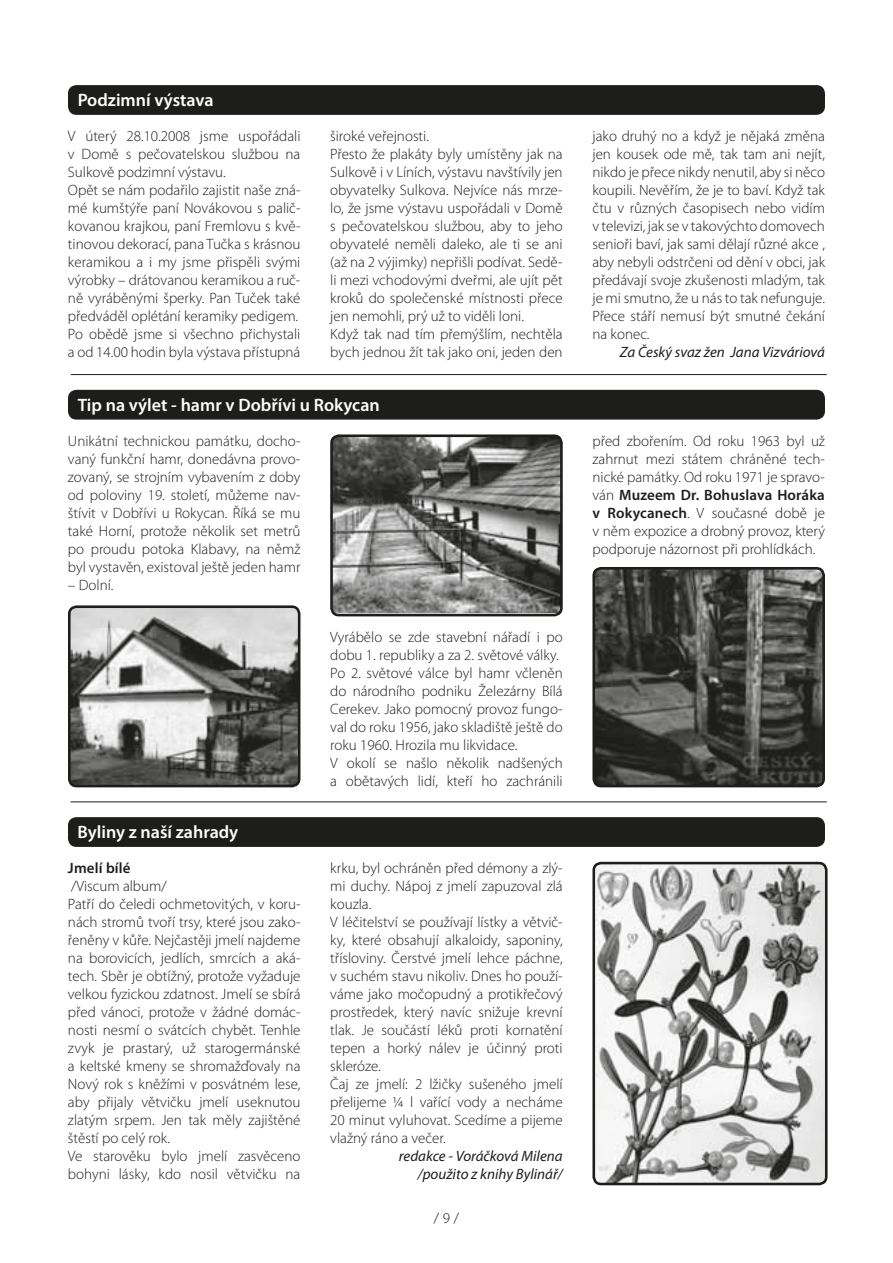
<style>
.page{position:relative;width:893px;height:1263px;background:#fff}
.page>*{position:absolute;margin:0;border:0;box-sizing:border-box;transform-origin:0 0}
.t1{font:600 18px "Myriad Pro";color:#fff}
.t2{font:300 15px/18px "Myriad Pro";color:#1d1d1b}
.t3{font:italic 15px/18px "Myriad Pro";color:#1d1d1b;text-align:right}
.t4{font:600 15px "Myriad Pro";letter-spacing:.01em;color:#1d1d1b}
.s1{font-weight:600}
</style>
<div class="page">
<div style="left:68px;top:85px;width:757px;height:30px;background:#1d1d1b;border-radius:9px"></div>
<div style="left:68px;top:390px;width:757px;height:30px;background:#1d1d1b;border-radius:9px"></div>
<div style="left:68px;top:817px;width:757px;height:30px;background:#1d1d1b;border-radius:9px"></div>
<img style="left:69px;top:607px;width:230px;height:179px;border-radius:7px">
<div style="left:68px;top:605px;width:232px;height:182px;border:3px solid #1d1d1b;border-radius:7px"></div>
<img style="left:334px;top:438px;width:225px;height:174px">
<div style="left:330px;top:434px;width:233px;height:182px;border:3px solid #1d1d1b;border-radius:7px"></div>
<img style="left:596px;top:571px;width:228px;height:214px">
<div style="left:592px;top:567px;width:233px;height:220px;border:3px solid #1d1d1b;border-radius:7px"></div>
<img style="left:594px;top:863px;width:232px;height:321px;border-radius:7px">
<div style="left:592px;top:862px;width:235px;height:323px;border:3px solid #1d1d1b;border-radius:7px"></div>
<hr style="left:71px;top:374px;width:756px;height:1px;background:#1d1d1b">
<hr style="left:71px;top:802px;width:756px;height:1px;background:#1d1d1b">
<p class="t1" style="left:78px;top:93px;width:138px">Podzimní výstava</p>
<p class="t2" style="left:68px;top:128px;width:234px">V úterý 28.10.2008 jsme uspořádali v Domě s pečovatelskou službou na Sulkově podzimní výstavu.<br>Opět se nám podařilo zajistit naše zná&shy;mé kumštýře paní Novákovou s palič&shy;kovanou krajkou, paní Fremlovu s kvě&shy;tinovou dekorací, pana Tučka s krásnou keramikou a i my jsme přispěli svými výrobky – drátovanou keramikou a ruč&shy;ně vyráběnými šperky. Pan Tuček také předváděl oplétání keramiky pedigem.<br>Po obědě jsme si všechno přichystali a od 14.00 hodin byla výstava přístupná</p>
<p class="t1" style="left:78px;top:398px;width:304px">Tip na výlet - hamr v Dobřívi u Rokycan</p>
<p class="t2" style="left:68px;top:433px;width:234px;text-align:justify">Unikátní technickou památku, docho&shy;vaný funkční hamr, donedávna provo&shy;zovaný, se strojním vybavením z doby od poloviny 19. století, můžeme nav&shy;štívit v Dobřívi u Rokycan. Říká se mu také Horní, protože několik set metrů po proudu potoka Klabavy, na němž byl vystavěn, existoval ještě jeden hamr</p>
<p class="t2" style="left:68px;top:577px;width:47px">– Dolní.</p>
<p class="t2" style="left:330px;top:128px;width:234px">široké veřejnosti.<br>Přesto že plakáty byly umístěny jak na Sulkově i v Líních, výstavu navštívily jen obyvatelky Sulkova. Nejvíce nás mrze&shy;lo, že jsme výstavu uspořádali v Domě s pečovatelskou službou, aby to jeho obyvatelé neměli daleko, ale ti se ani (až na 2 výjimky) nepřišli podívat. Sedě&shy;li mezi vchodovými dveřmi, ale ujít pět kroků do společenské místnosti přece jen nemohli, prý už to viděli loni.<br>Když tak nad tím přemýšlím, nechtěla bych jednou žít tak jako oni, jeden den</p>
<p class="t2" style="left:592px;top:128px;width:234px;text-align:justify">jako druhý no a když je nějaká změna jen kousek ode mě, tak tam ani nejít, nikdo je přece nikdy nenutil, aby si něco koupili. Nevěřím, že je to baví. Když tak čtu v různých časopisech nebo vidím v televizi, jak se v takovýchto domovech senioři baví, jak sami dělají různé akce , aby nebyli odstrčeni od dění v obci, jak předávají svoje zkušenosti mladým, tak je mi smutno, že u nás to tak nefunguje.<br>Přece stáří nemusí být smutné čekání na konec.</p>
<p class="t3" style="left:620px;top:343px;width:207px">Za Český svaz žen Jana Vizváriová</p>
<p class="t2" style="left:592px;top:433px;width:234px;text-align:justify">před zbořením. Od roku 1963 byl už zahrnut mezi státem chráněné tech&shy;nické památky. Od roku 1971 je spravo&shy;ván <span class="s1">Muzeem Dr. Bohuslava Horáka v Rokycanech</span>. V současné době je v něm expozice a drobný provoz, který podporuje názornost při prohlídkách.</p>
<p class="t1" style="left:77px;top:825px;width:162px">Byliny z naší zahrady</p>
<p class="t4" style="left:68px;top:862px;width:64px">Jmelí bílé</p>
<p class="t2" style="left:68px;top:878px;width:234px">/Viscum album/<br>Patří do čeledi ochmetovitých, v koru&shy;nách stromů tvoří trsy, které jsou zako&shy;řeněny v kůře. Nejčastěji jmelí najdeme na borovicích, jedlích, smrcích a aká&shy;tech. Sběr je obtížný, protože vyžaduje velkou fyzickou zdatnost. Jmelí se sbírá před vánoci, protože v žádné domác&shy;nosti nesmí o svátcích chybět. Tenhle zvyk je prastarý, už starogermánské a keltské kmeny se shromažďovaly na Nový rok s kněžími v posvátném lese, aby přijaly větvičku jmelí useknutou zlatým srpem. Jen tak měly zajištěné štěstí po celý rok.<br>Ve starověku bylo jmelí zasvěceno bohyni lásky, kdo nosil větvičku na</p>
<p class="t2" style="left:330px;top:629px;width:234px">Vyrábělo se zde stavební nářadí i po dobu 1. republiky a za 2. světové války.<br>Po 2. světové válce byl hamr včleněn do národního podniku Železárny Bílá Cerekev. Jako pomocný provoz fungo&shy;val do roku 1956, jako skladiště ještě do roku 1960. Hrozila mu likvidace.<br>V okolí se našlo několik nadšených a obětavých lidí, kteří ho zachránili</p>
<p class="t2" style="left:330px;top:860px;width:234px">krku, byl ochráněn před démony a zlý&shy;mi duchy. Nápoj z jmelí zapuzoval zlá kouzla.<br>V léčitelství se používají lístky a větvič&shy;ky, které obsahují alkaloidy, saponiny, třísloviny. Čerstvé jmelí lehce páchne, v suchém stavu nikoliv. Dnes ho použí&shy;váme jako močopudný a protikřečový prostředek, který navíc snižuje krevní tlak. Je součástí léků proti kornatění tepen a horký nálev je účinný proti skleróze.<br>Čaj ze jmelí: 2 lžičky sušeného jmelí přelijeme ¼ l vařící vody a necháme 20 minut vyluhovat. Scedíme a pijeme vlažný ráno a večer.</p>
<p class="t3" style="left:399px;top:1147px;width:165px">redakce - Voráčková Milena /použito z knihy Bylinář/</p>
<p class="t2" style="left:434px;top:1210px;width:27px">/ 9 /</p>
</div>
